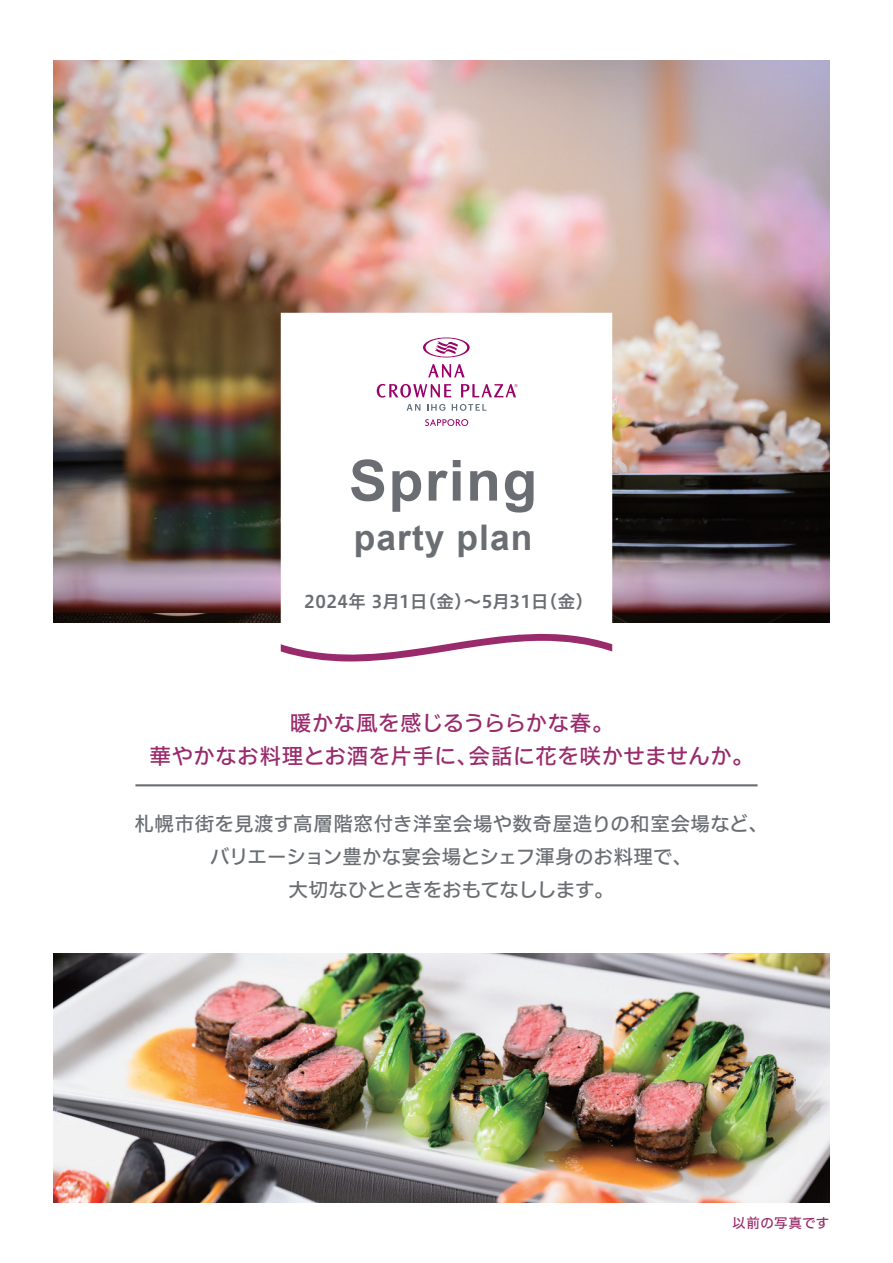
<style>
.page{position:relative;width:893px;height:1263px;background:#fff}
.page>*{position:absolute;margin:0;border:0;box-sizing:border-box;transform-origin:0 0}
.t1{font:700 56.7px "Arial";letter-spacing:.03em;color:#6a6e73}
.t2{font:700 35.25px "Arial";letter-spacing:.03em;color:#6a6e73}
.t3{font:21.45px/33.2px "Hiragino UD Sans F Std W5";letter-spacing:.02em;color:#992a6b;text-align:center}
.t4{font:19.5px/33.2px "Hiragino UD Sans F Std W5";letter-spacing:.005em;color:#6a6e73;text-align:center}
.t5{font:17.4px "Hiragino UD Sans F Std W6";letter-spacing:.01em;color:#6a6e73}
.t6{font:13.5px "Hiragino UD Sans F Std W5";letter-spacing:.035em;color:#992a6b}
</style>
<div class="page">
<img style="left:54px;top:60px;width:776px;height:552px">
<hr style="left:135px;top:784px;width:623px;height:2px;background:#6a6e73">
<svg style="left:281px;top:313px;width:331px;height:295px"></svg>
<svg style="left:281px;top:608px;width:331px;height:53px"></svg>
<img style="left:54px;top:954px;width:776px;height:249px">
<svg style="left:423px;top:337px;width:47px;height:20px"></svg>
<svg style="left:428px;top:364px;width:37px;height:13px"></svg>
<svg style="left:377px;top:384px;width:141px;height:14px"></svg>
<svg style="left:407px;top:404px;width:13px;height:7px"></svg>
<svg style="left:427px;top:404px;width:19px;height:7px"></svg>
<svg style="left:452px;top:404px;width:34px;height:7px"></svg>
<svg style="left:425px;top:419px;width:43px;height:7px"></svg>
<h1 class="t1" style="left:349px;top:441px;width:190px">Spring</h1>
<h2 class="t2" style="left:354px;top:513px;width:180px">party plan</h2>
<p class="t5" style="left:304px;top:588px;width:290px">2024年 3月1日（金）～5月31日（金）</p>
<p class="t3" style="left:150px;top:705px;width:606px">暖かな風を感じるうららかな春。<br>華やかなお料理とお酒を片手に、会話に花を咲かせませんか。</p>
<p class="t4" style="left:135px;top:806px;width:635px">札幌市街を見渡す高層階窓付き洋室会場や数奇屋造りの和室会場など、バリエーション豊かな宴会場とシェフ渾身のお料理で、<br>大切なひとときをおもてなしします。</p>
<p class="t6" style="left:732px;top:1212px;width:99px">以前の写真です</p>
</div>
